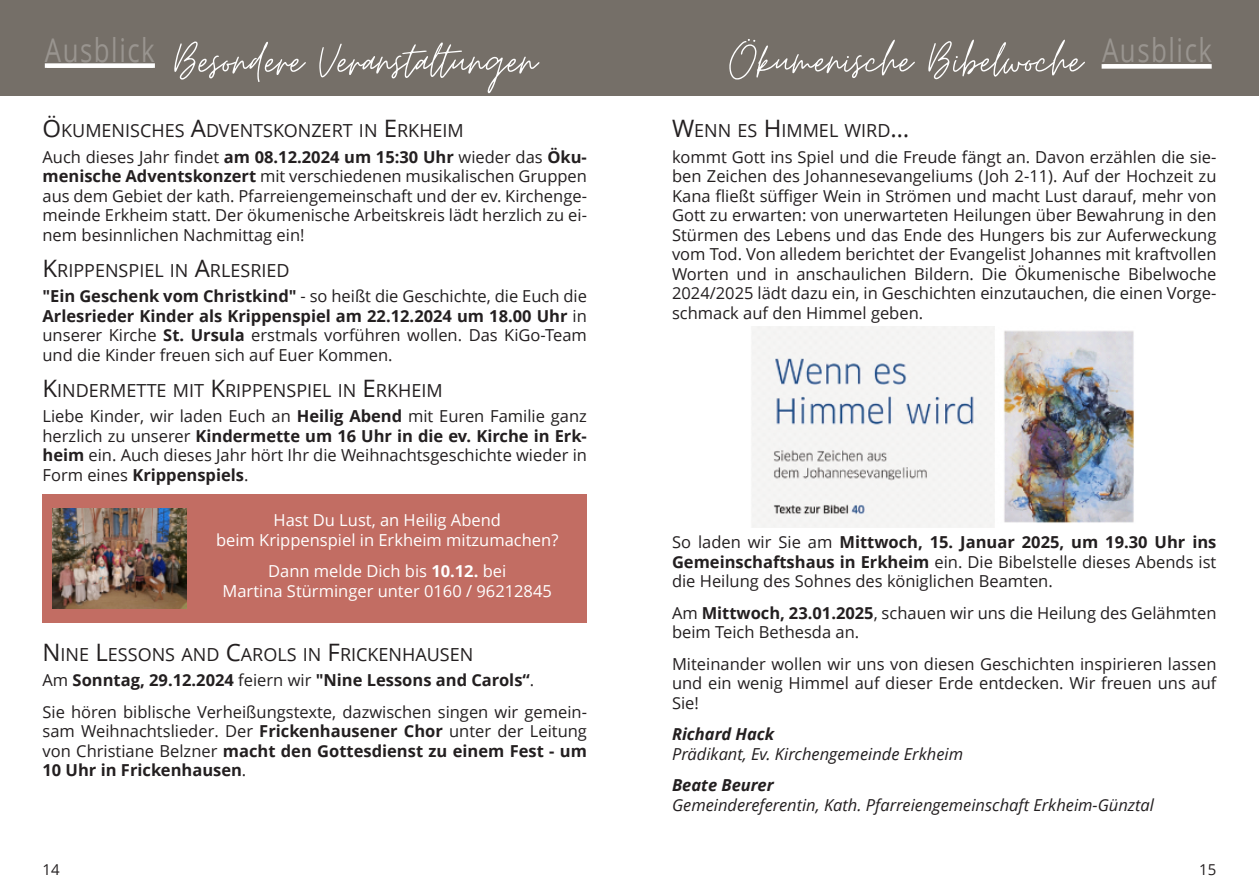
<style>
.page{position:relative;width:1259px;height:893px;background:#fff}
.page>*{position:absolute;margin:0;border:0;box-sizing:border-box;transform-origin:0 0}
.t1{font:54px "Moon Time";color:#fff}
.t2{font:32.7px "Open Sans";letter-spacing:.06em;color:rgb(255 255 255/.26);scale:.79 1}
.t3{font:18px "Open Sans";color:#231f20}
.t4{font:16.5px/19.5px "Open Sans";color:#231f20;text-align:justify}
.t5{font:700 16.5px/19.5px "Open Sans";color:#231f20;text-align:justify}
.t6{font:16.5px/19.5px "Open Sans";color:#fff;text-align:center}
.t7{font:italic 16.5px "Open Sans";color:#231f20}
.t8{font:italic 700 16.5px "Open Sans";color:#231f20}
.t9{font:15px "Open Sans";color:#231f20}
.s1{font-size:24px}
.s2{font-weight:700}
.s3{font-weight:400}
</style>
<div class="page">
<div style="left:0;top:0;width:1259px;height:96px;background:#756f68"></div>
<div style="left:1101px;top:64px;width:110px;height:5px;border:4px solid #fff"></div>
<div style="left:45px;top:63px;width:110px;height:5px;border:4px solid #fff"></div>
<img style="left:752px;top:327px;width:382px;height:201px">
<div style="left:43px;top:494px;width:544px;height:129px;background:#c26d63"></div>
<img style="left:52px;top:508px;width:134px;height:101px">
<h2 class="t2" style="left:45px;top:37px;width:141px">Ausblick</h2>
<h2 class="t2" style="left:1102px;top:37px;width:141px">Ausblick</h2>
<h1 class="t1" style="left:174px;top:36px;width:364px">Besondere Veranstaltungen</h1>
<h1 class="t1" style="left:729px;top:36px;width:354px">Ökumenische Bibelwoche</h1>
<p class="t3" style="left:672px;top:124px;width:239px"><span class="s1">W</span>ENN ES <span class="s1">H</span>IMMEL WIRD<span class="s1">…</span></p>
<p class="t4" style="left:672px;top:149px;width:546px">kommt Gott ins Spiel und die Freude fängt an. Davon erzählen die sie&shy;ben Zeichen des Johannesevangeliums (Joh 2-11). Auf der Hochzeit zu Kana fließt süffiger Wein in Strömen und macht Lust darauf, mehr von Gott zu erwarten: von unerwarteten Heilungen über Bewahrung in den Stürmen des Lebens und das Ende des Hungers bis zur Auferweckung vom Tod. Von alledem berichtet der Evangelist Johannes mit kraftvollen Worten und in anschaulichen Bildern. Die Ökumenische Bibelwoche 2024/2025 lädt dazu ein, in Geschichten einzutauchen, die einen Vorge&shy;schmack auf den Himmel geben.</p>
<p class="t3" style="left:43px;top:124px;width:423px"><span class="s1">Ö</span>KUMENISCHES <span class="s1">A</span>DVENTSKONZERT IN <span class="s1">E</span>RKHEIM</p>
<p class="t4" style="left:43px;top:149px;width:546px">Auch dieses Jahr findet <span class="s2">am 08.12.2024 um 15:30 Uhr</span> wieder das <span class="s2">Öku&shy;menische Adventskonzert</span> mit verschiedenen musikalischen Gruppen aus dem Gebiet der kath. Pfarreiengemeinschaft und der ev. Kirchenge&shy;meinde Erkheim statt. Der ökumenische Arbeitskreis lädt herzlich zu ei&shy;nem besinnlichen Nachmittag ein!</p>
<p class="t3" style="left:43px;top:263px;width:249px"><span class="s1">K</span>RIPPENSPIEL IN <span class="s1">A</span>RLESRIED</p>
<p class="t4" style="left:43px;top:288px;width:546px"><span class="s2">"Ein Geschenk vom Christkind"</span> - so heißt die Geschichte, die Euch die <span class="s2">Arlesrieder Kinder als Krippenspiel am 22.12.2024 um 18.00 Uhr</span> in unserer Kirche <span class="s2">St. Ursula</span> erstmals vorführen wollen. Das KiGo-Team und die Kinder freuen sich auf Euer Kommen.</p>
<p class="t3" style="left:43px;top:383px;width:402px"><span class="s1">K</span>INDERMETTE MIT <span class="s1">K</span>RIPPENSPIEL IN <span class="s1">E</span>RKHEIM</p>
<p class="t4" style="left:43px;top:408px;width:546px">Liebe Kinder, wir laden Euch an <span class="s2">Heilig Abend</span> mit Euren Familie ganz herzlich zu unserer <span class="s2">Kindermette um 16 Uhr in die ev. Kirche in Erk&shy;heim</span> ein. Auch dieses Jahr hört Ihr die Weihnachtsgeschichte wieder in Form eines <span class="s2">Krippenspiels</span>.</p>
<p class="t6" style="left:216px;top:512px;width:344px">Hast Du Lust, an Heilig Abend<br>beim Krippenspiel in Erkheim mitzumachen?</p>
<p class="t6" style="left:222px;top:563px;width:331px">Dann melde Dich bis <span class="s2">10.12.</span> bei<br>Martina Stürminger unter 0160 / 96212845</p>
<p class="t3" style="left:43px;top:647px;width:432px"><span class="s1">N</span>INE <span class="s1">L</span>ESSONS AND <span class="s1">C</span>AROLS IN <span class="s1">F</span>RICKENHAUSEN</p>
<p class="t4" style="left:43px;top:666px;width:546px;line-height:31.5px">Am <span class="s2">Sonntag, 29.12.2024</span> feiern wir <span class="s2">"Nine Lessons and Carols“</span>.<br>Sie hören biblische Verheißungstexte, dazwischen singen wir gemein-</p>
<p class="t5" style="left:43px;top:723px;width:546px"><span class="s3">sam Weihnachtslieder. Der</span> Frickenhausener Chor <span class="s3">unter der Leitung von Christiane Belzner</span> macht den Gottesdienst zu einem Fest - um 10 Uhr in Frickenhausen<span class="s3">.</span></p>
<p class="t4" style="left:672px;top:534px;width:546px">So laden wir Sie am <span class="s2">Mittwoch, 15. Januar 2025, um 19.30 Uhr ins Gemeinschaftshaus in Erkheim</span> ein. Die Bibelstelle dieses Abends ist die Heilung des Sohnes des königlichen Beamten.</p>
<p class="t4" style="left:672px;top:605px;width:546px">Am <span class="s2">Mittwoch, 23.01.2025</span>, schauen wir uns die Heilung des Gelähmten beim Teich Bethesda an.</p>
<p class="t4" style="left:672px;top:656px;width:546px">Miteinander wollen wir uns von diesen Geschichten inspirieren lassen und ein wenig Himmel auf dieser Erde entdecken. Wir freuen uns auf Sie!</p>
<p class="t8" style="left:672px;top:728px;width:104px">Richard Hack</p>
<p class="t7" style="left:672px;top:747px;width:292px">Prädikant, Ev. Kirchengemeinde Erkheim</p>
<p class="t8" style="left:672px;top:779px;width:103px">Beate Beurer</p>
<p class="t7" style="left:672px;top:798px;width:483px">Gemeindereferentin, Kath. Pfarreiengemeinschaft Erkheim-Günztal</p>
<p class="t9" style="left:43px;top:863px;width:19px">14</p>
<p class="t9" style="left:1199px;top:863px;width:19px">15</p>
</div>
